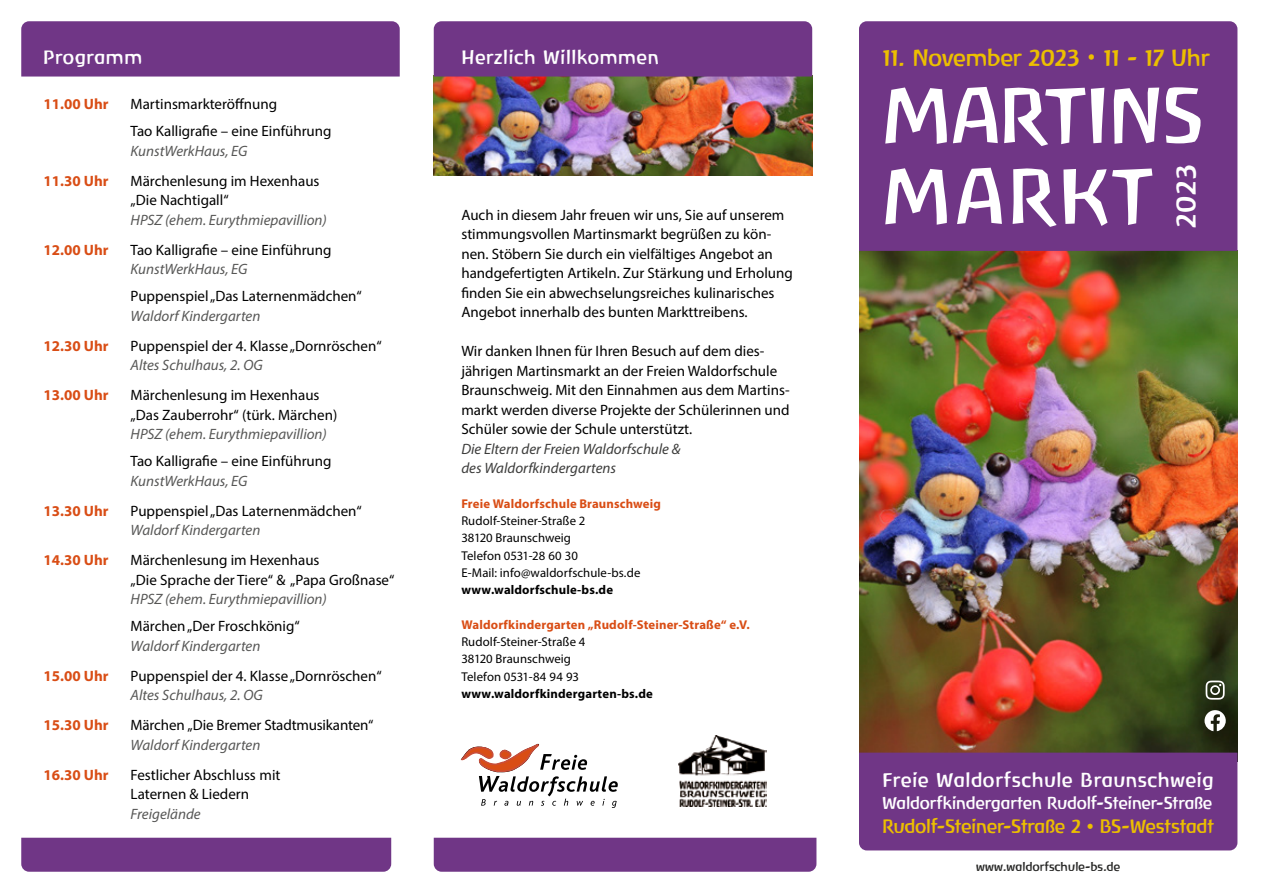
<style>
.page{position:relative;width:1263px;height:893px;background:#fff}
.page>*{position:absolute;margin:0;border:0;box-sizing:border-box;transform-origin:0 0}
.t1{font:75.9px/80.8px "Baar Antropos Aidfont";letter-spacing:-.01em;color:#fff}
.t2{font:27px "Baar Antropos Aidfont";color:#fff}
.t3{font:22.8px "Baar Antropos Aidfont";letter-spacing:-.015em;color:#ecbf00}
.t4{font:19.35px "Baar Antropos Aidfont";letter-spacing:.025em;color:#fff}
.t5{font:18.75px "Baar Antropos Aidfont";letter-spacing:.025em;color:#fff}
.t6{font:18.6px "Baar Antropos Aidfont";letter-spacing:-.015em;color:#ecbf00}
.t7{font:16.65px "Baar Antropos Aidfont";letter-spacing:-.01em;color:#fff}
.t8{font:15px/19.5px "Myriad Pro";color:#000}
.t9{font:italic 15px "Myriad Pro";color:#575756}
.t10{font:700 15px "Myriad Pro";color:#d94d15}
.t11{font:italic 15px/19.5px "Myriad Pro";color:#3c3c3b}
.t12{font:12.75px/17.2px "Myriad Pro";letter-spacing:.005em;color:#000}
.t13{font:700 12.75px "Myriad Pro";letter-spacing:.01em;color:#d94d15}
.t14{font:700 12.75px "Myriad Pro";letter-spacing:.01em;color:#000}
.t15{font:11.85px "Baar Antropos Aidfont";color:#282827}
.s1{font-size:19.5px}
</style>
<div class="page">
<img style="left:859px;top:251px;width:378px;height:502px">
<img style="left:434px;top:77px;width:378px;height:99px">
<div style="left:859px;top:21px;width:378px;height:230px;background:#703686"></div>
<div style="left:859px;top:753px;width:378px;height:97px;background:#703686"></div>
<div style="left:21px;top:21px;width:379px;height:56px;background:#703686"></div>
<div style="left:434px;top:21px;width:378px;height:56px;background:#703686"></div>
<div style="left:434px;top:838px;width:382px;height:34px;background:#703686"></div>
<div style="left:21px;top:838px;width:370px;height:34px;background:#703686"></div>
<img style="left:679px;top:736px;width:87px;height:71px">
<svg style="left:460px;top:743px;width:158px;height:65px"></svg>
<svg style="left:1204px;top:710px;width:22px;height:21px"></svg>
<svg style="left:1205px;top:681px;width:20px;height:19px"></svg>
<p class="t5" style="left:44px;top:46px;width:101px">Programm</p>
<p class="t5" style="left:461px;top:46px;width:199px">Herzlich Willkommen</p>
<p class="t10" style="left:44px;top:94px;width:66px">11.00 Uhr</p>
<p class="t8" style="left:131px;top:90px;width:203px;line-height:27px">Martinsmarkteröffnung<br>Tao Kalligrafie – eine Einführung</p>
<p class="t9" style="left:131px;top:141px;width:119px">KunstWerkHaus, EG</p>
<p class="t10" style="left:44px;top:171px;width:66px">11.30 Uhr</p>
<p class="t8" style="left:131px;top:171px;width:190px">Märchenlesung im Hexenhaus „Die Nachtigall“</p>
<p class="t9" style="left:131px;top:210px;width:198px">HPSZ (ehem. Eurythmiepavillion)</p>
<p class="t10" style="left:44px;top:240px;width:66px">12.00 Uhr</p>
<p class="t8" style="left:131px;top:240px;width:203px">Tao Kalligrafie – eine Einführung</p>
<p class="t9" style="left:131px;top:260px;width:119px">KunstWerkHaus, EG</p>
<p class="t8" style="left:131px;top:286px;width:233px">Puppenspiel „Das Laternenmädchen“</p>
<p class="t9" style="left:131px;top:306px;width:131px">Waldorf Kindergarten</p>
<p class="t10" style="left:44px;top:336px;width:66px">12.30 Uhr</p>
<p class="t8" style="left:131px;top:336px;width:253px">Puppenspiel der 4. Klasse „Dornröschen“</p>
<p class="t9" style="left:131px;top:356px;width:134px">Altes Schulhaus, 2. OG</p>
<p class="t10" style="left:44px;top:385px;width:66px">13.00 Uhr</p>
<p class="t8" style="left:131px;top:385px;width:208px">Märchenlesung im Hexenhaus „Das Zauberrohr“ (türk. Märchen)</p>
<p class="t9" style="left:131px;top:425px;width:198px">HPSZ (ehem. Eurythmiepavillion)</p>
<p class="t8" style="left:131px;top:451px;width:203px">Tao Kalligrafie – eine Einführung</p>
<p class="t9" style="left:131px;top:471px;width:119px">KunstWerkHaus, EG</p>
<p class="t10" style="left:44px;top:501px;width:66px">13.30 Uhr</p>
<p class="t8" style="left:131px;top:501px;width:233px">Puppenspiel „Das Laternenmädchen“</p>
<p class="t9" style="left:131px;top:521px;width:131px">Waldorf Kindergarten</p>
<p class="t10" style="left:44px;top:550px;width:66px">14.30 Uhr</p>
<p class="t8" style="left:131px;top:550px;width:265px">Märchenlesung im Hexenhaus<br>„Die Sprache der Tiere“ &amp; „Papa Großnase“</p>
<p class="t9" style="left:131px;top:590px;width:198px">HPSZ (ehem. Eurythmiepavillion)</p>
<p class="t8" style="left:131px;top:616px;width:171px">Märchen „Der Froschkönig“</p>
<p class="t9" style="left:131px;top:636px;width:131px">Waldorf Kindergarten</p>
<p class="t10" style="left:44px;top:666px;width:66px">15.00 Uhr</p>
<p class="t8" style="left:131px;top:666px;width:253px">Puppenspiel der 4. Klasse „Dornröschen“</p>
<p class="t9" style="left:131px;top:686px;width:134px">Altes Schulhaus, 2. OG</p>
<p class="t10" style="left:44px;top:715px;width:66px">15.30 Uhr</p>
<p class="t8" style="left:131px;top:715px;width:244px">Märchen „Die Bremer Stadtmusikanten“</p>
<p class="t9" style="left:131px;top:735px;width:131px">Waldorf Kindergarten</p>
<p class="t10" style="left:44px;top:765px;width:66px">16.30 Uhr</p>
<p class="t8" style="left:131px;top:765px;width:151px">Festlicher Abschluss mit<br>Laternen &amp; Liedern</p>
<p class="t9" style="left:131px;top:804px;width:72px">Freigelände</p>
<p class="t8" style="left:461px;top:205px;width:333px">Auch in diesem Jahr freuen wir uns, Sie auf unserem stimmungsvollen Martinsmarkt begrüßen zu kön&shy;nen. Stöbern Sie durch ein vielfältiges Angebot an handgefertigten Artikeln. Zur Stärkung und Erholung finden Sie ein abwechselungsreiches kulinarisches Angebot innerhalb des bunten Markttreibens.</p>
<p class="t8" style="left:461px;top:341px;width:330px">Wir danken Ihnen für Ihren Besuch auf dem dies&shy;jährigen Martinsmarkt an der Freien Waldorfschule Braunschweig. Mit den Einnahmen aus dem Martins&shy;markt werden diverse Projekte der Schülerinnen und Schüler sowie der Schule unterstützt.</p>
<p class="t11" style="left:461px;top:439px;width:221px">Die Eltern der Freien Waldorfschule &amp; des Waldorfkindergartens</p>
<p class="t13" style="left:461px;top:495px;width:201px">Freie Waldorfschule Braunschweig</p>
<p class="t12" style="left:461px;top:512px;width:180px">Rudolf-Steiner-Straße 2<br>38120 Braunschweig<br>Telefon 0531-28 60 30<br>E-Mail: info@waldorfschule-bs.de</p>
<p class="t14" style="left:461px;top:582px;width:153px">www.waldorfschule-bs.de</p>
<p class="t13" style="left:461px;top:616px;width:290px">Waldorfkindergarten „Rudolf-Steiner-Straße“ e.V.</p>
<p class="t12" style="left:461px;top:633px;width:125px">Rudolf-Steiner-Straße 4<br>38120 Braunschweig<br>Telefon 0531-84 94 93</p>
<p class="t14" style="left:461px;top:685px;width:193px">www.waldorfkindergarten-bs.de</p>
<h3 class="t3" style="left:882px;top:44px;width:328px">11. November 2023 <span class="s1">•</span> 11 - 17 Uhr</h3>
<h1 class="t1" style="left:882px;top:74px;width:324px">MARTINS<br>MARKT</h1>
<h2 class="t2" style="left:1169px;top:228px;width:65px;rotate:-90deg">2023</h2>
<p class="t4" style="left:882px;top:768px;width:333px">Freie Waldorfschule Braunschweig</p>
<p class="t7" style="left:882px;top:793px;width:332px">Waldorfkindergarten Rudolf-Steiner-Straße</p>
<p class="t6" style="left:882px;top:815px;width:333px">Rudolf-Steiner-Straße 2 • BS-Weststadt</p>
<p class="t15" style="left:976px;top:860px;width:146px">www.waldorfschule-bs.de</p>
</div>
